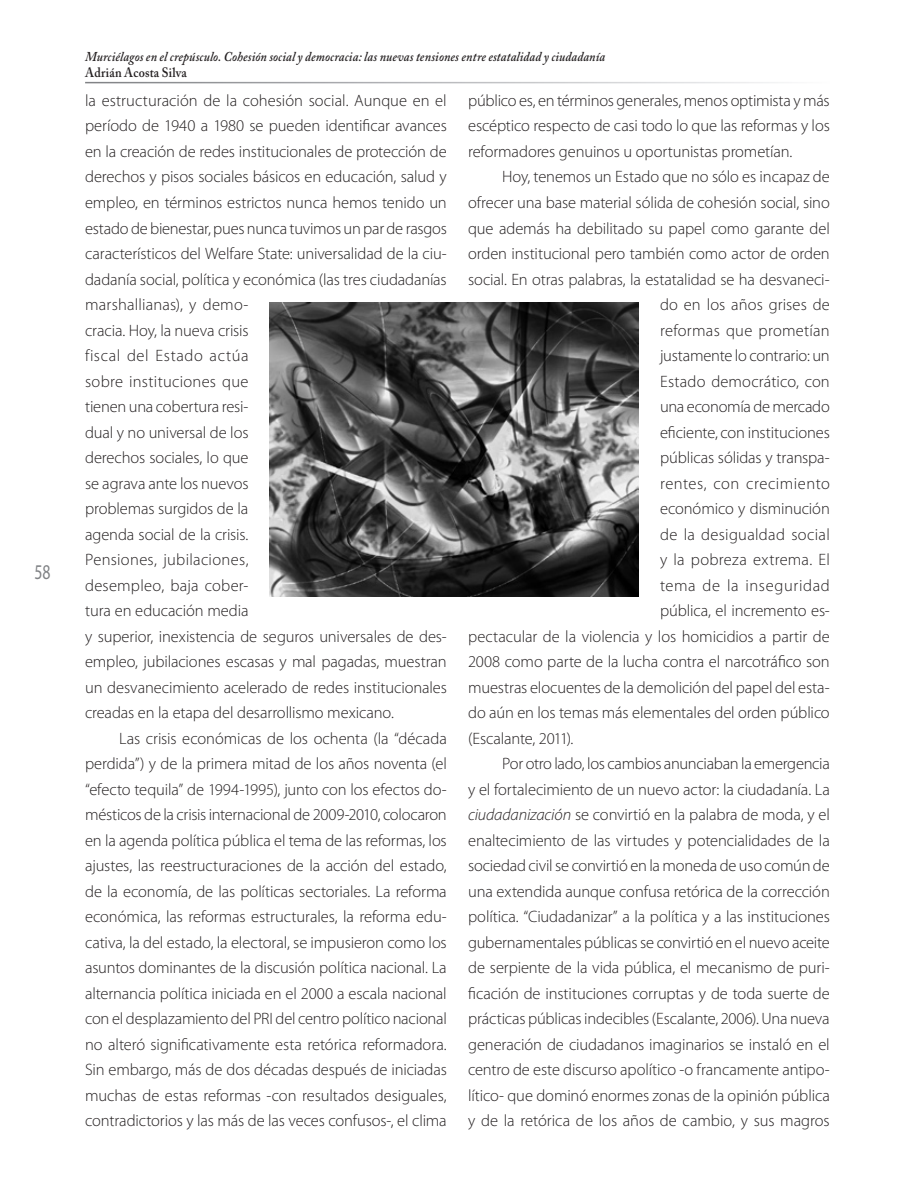
<style>
.page{position:relative;width:915px;height:1191px;background:#fff}
.page>*{position:absolute;margin:0;border:0;box-sizing:border-box;transform-origin:0 0}
.t1{font:21px "Myriad Pro";color:#808285;scale:.75 1}
.Art_-_Cuerpo_de_txt{font:300 16.5px/25.5px "Myriad Pro";letter-spacing:-.005em;color:#231f20;text-align:justify}
.Art_-_Cuerpo_de_txt-2{font:300 16.5px "Myriad Pro";letter-spacing:.015em;color:#231f20}
.Art_-_Cuerpo_de_txt-3{font:300 16.5px "Myriad Pro";letter-spacing:.03em;color:#231f20}
.Art_-_Cuerpo_de_txt-4{font:300 16.5px "Myriad Pro";letter-spacing:.035em;color:#231f20}
.Art_-_Marquesina_red{font:italic 600 13.5px "Adobe Caslon Pro";letter-spacing:.01em;color:#231f20;scale:.9 1}
.Art_-_Marquesina_red-2{font:600 13.5px "Adobe Caslon Pro";letter-spacing:.015em;color:#231f20;scale:.9 1}
.s1{font-style:italic}
</style>
<div class="page">
<img style="left:270px;top:302px;width:368px;height:295px">
<p class="t1" style="left:34px;top:559px;width:11px">58</p>
<p class="Art_-_Marquesina_red" style="left:85px;top:48px;width:579px">Murciélagos en el crepúsculo. Cohesión social y democracia: las nuevas tensiones entre estatalidad y ciudadanía</p>
<p class="Art_-_Marquesina_red-2" style="left:85px;top:65px;width:115px">Adrián Acosta Silva</p>
<p class="Art_-_Cuerpo_de_txt" style="left:85px;top:88px;width:363px;text-align:left">la estructuración de la cohesión social. Aunque en el período de 1940 a 1980 se pueden identificar avances en la creación de redes institucionales de protección de derechos y pisos sociales básicos en educación, salud y empleo, en términos estrictos nunca hemos tenido un estado de bienestar, pues nunca tuvimos un par de rasgos característicos del Welfare State: universalidad de la ciu&shy;dadanía social, política y económica (las tres ciudadanías marshallianas), y demo-<br>cracia. Hoy, la nueva crisis<br>fiscal del Estado actúa<br>sobre instituciones que<br>tienen una cobertura resi-<br>dual y no universal de los<br>derechos sociales, lo que<br>se agrava ante los nuevos<br>problemas surgidos de la<br>agenda social de la crisis.<br>Pensiones, jubilaciones,<br>desempleo, baja cober-<br>tura en educación media<br>y superior, inexistencia de seguros universales de des&shy;empleo, jubilaciones escasas y mal pagadas, muestran un desvanecimiento acelerado de redes institucionales creadas en la etapa del desarrollismo mexicano.</p>
<p class="Art_-_Cuerpo_de_txt" style="left:85px;top:725px;width:363px;text-indent:34px">Las crisis económicas de los ochenta (la “década perdida”) y de la primera mitad de los años noventa (el “efecto tequila” de 1994-1995), junto con los efectos do&shy;mésticos de la crisis internacional de 2009-2010, colocaron en la agenda política pública el tema de las reformas, los ajustes, las reestructuraciones de la acción del estado, de la economía, de las políticas sectoriales. La reforma económica, las reformas estructurales, la reforma edu&shy;cativa, la del estado, la electoral, se impusieron como los asuntos dominantes de la discusión política nacional. La alternancia política iniciada en el 2000 a escala nacional con el desplazamiento del PRI del centro político nacional no alteró significativamente esta retórica reformadora.<br>Sin embargo, más de dos décadas después de iniciadas muchas de estas reformas -con resultados desiguales, contradictorios y las más de las veces confusos-, el clima</p>
<p class="Art_-_Cuerpo_de_txt" style="left:468px;top:88px;width:363px">público es, en términos generales, menos optimista y más escéptico respecto de casi todo lo que las reformas y los reformadores genuinos u oportunistas prometían.</p>
<p class="Art_-_Cuerpo_de_txt" style="left:502px;top:164px;width:329px">Hoy, tenemos un Estado que no sólo es incapaz de</p>
<p class="Art_-_Cuerpo_de_txt" style="left:468px;top:190px;width:363px">ofrecer una base material sólida de cohesión social, sino</p>
<p class="Art_-_Cuerpo_de_txt" style="left:468px;top:215px;width:363px">que además ha debilitado su papel como garante del</p>
<p class="Art_-_Cuerpo_de_txt" style="left:468px;top:241px;width:363px">orden institucional pero también como actor de orden</p>
<p class="Art_-_Cuerpo_de_txt" style="left:468px;top:266px;width:363px">social. En otras palabras, la estatalidad se ha desvaneci-</p>
<p class="Art_-_Cuerpo_de_txt" style="left:659px;top:292px;width:171px">do en los años grises de</p>
<p class="Art_-_Cuerpo_de_txt-2" style="left:659px;top:320px;width:171px">reformas que prometían</p>
<p class="Art_-_Cuerpo_de_txt" style="left:659px;top:343px;width:171px">justamente lo contrario: un</p>
<p class="Art_-_Cuerpo_de_txt" style="left:659px;top:368px;width:171px">Estado democrático, con</p>
<p class="Art_-_Cuerpo_de_txt" style="left:659px;top:394px;width:171px">una economía de mercado</p>
<p class="Art_-_Cuerpo_de_txt" style="left:659px;top:419px;width:171px">eficiente, con instituciones</p>
<p class="Art_-_Cuerpo_de_txt" style="left:659px;top:445px;width:171px">públicas sólidas y transpa-</p>
<p class="Art_-_Cuerpo_de_txt-3" style="left:659px;top:473px;width:171px">rentes, con crecimiento</p>
<p class="Art_-_Cuerpo_de_txt" style="left:659px;top:496px;width:171px">económico y disminución</p>
<p class="Art_-_Cuerpo_de_txt-2" style="left:659px;top:524px;width:171px">de la desigualdad social</p>
<p class="Art_-_Cuerpo_de_txt-2" style="left:659px;top:549px;width:171px">y la pobreza extrema. El</p>
<p class="Art_-_Cuerpo_de_txt-4" style="left:659px;top:575px;width:171px">tema de la inseguridad</p>
<p class="Art_-_Cuerpo_de_txt" style="left:659px;top:598px;width:171px">pública, el incremento es-</p>
<p class="Art_-_Cuerpo_de_txt" style="left:468px;top:623px;width:363px">pectacular de la violencia y los homicidios a partir de</p>
<p class="Art_-_Cuerpo_de_txt" style="left:468px;top:649px;width:363px">2008 como parte de la lucha contra el narcotráfico son</p>
<p class="Art_-_Cuerpo_de_txt" style="left:468px;top:674px;width:363px">muestras elocuentes de la demolición del papel del esta-</p>
<p class="Art_-_Cuerpo_de_txt" style="left:468px;top:700px;width:363px">do aún en los temas más elementales del orden público</p>
<p class="Art_-_Cuerpo_de_txt" style="left:468px;top:725px;width:107px">(Escalante, 2011).</p>
<p class="Art_-_Cuerpo_de_txt" style="left:468px;top:751px;width:363px;text-indent:34px">Por otro lado, los cambios anunciaban la emergencia y el fortalecimiento de un nuevo actor: la ciudadanía. La <span class="s1">ciudadanización</span> se convirtió en la palabra de moda, y el enaltecimiento de las virtudes y potencialidades de la sociedad civil se convirtió en la moneda de uso común de una extendida aunque confusa retórica de la corrección política. “Ciudadanizar” a la política y a las instituciones gubernamentales públicas se convirtió en el nuevo aceite de serpiente de la vida pública, el mecanismo de puri&shy;ficación de instituciones corruptas y de toda suerte de prácticas públicas indecibles (Escalante, 2006). Una nueva generación de ciudadanos imaginarios se instaló en el centro de este discurso apolítico -o francamente antipo&shy;lítico- que dominó enormes zonas de la opinión pública y de la retórica de los años de cambio, y sus magros</p>
</div>
